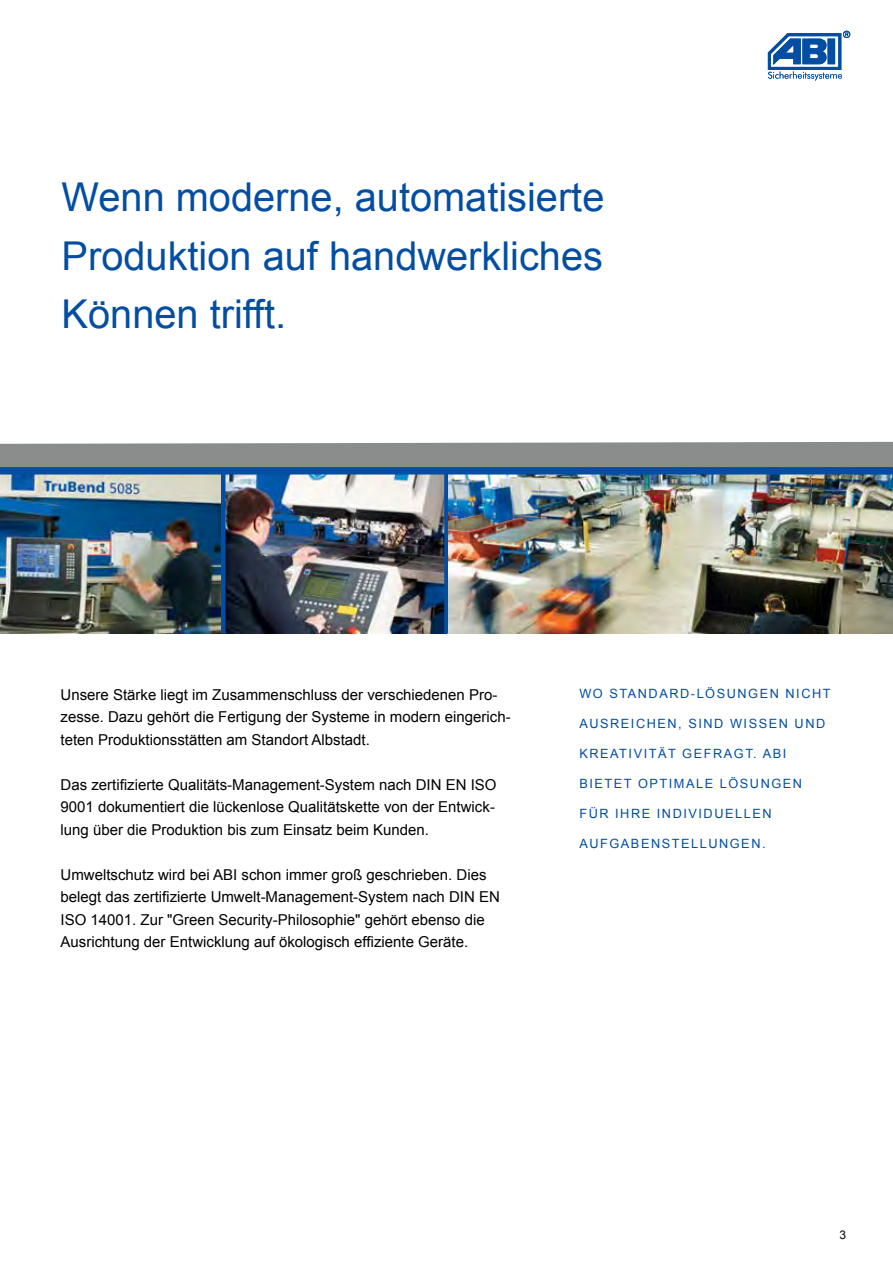
<style>
.page{position:relative;width:893px;height:1263px;background:#fff}
.page>*{position:absolute;margin:0;border:0;box-sizing:border-box;transform-origin:0 0}
.t1{font:39.75px/58.5px "Arial";color:#034ea2;text-align:justify}
.t2{font:15px/22.5px "Arial";color:#000}
.t3{font:12.75px "Arial";letter-spacing:.12em;color:#034ea2}
.t4{font:12px "Arial";color:#000}
</style>
<div class="page">
<img style="left:225px;top:484px;width:219px;height:150px">
<div style="left:843px;top:31px;width:7px;height:7px;border:1px solid #034ea2;border-radius:50%"></div>
<svg style="left:767px;top:32px;width:81px;height:49px"></svg>
<div style="left:444px;top:468px;width:5px;height:166px;background:#034ea2"></div>
<img style="left:449px;top:484px;width:444px;height:150px">
<img style="left:0;top:484px;width:221px;height:150px">
<hr style="left:221px;top:468px;width:4px;height:166px;background:#034ea2">
<img style="left:0;top:441px;width:893px;height:43px">
<div style="left:0;top:467px;width:893px;height:7px;background:#034ea2"></div>
<h1 class="t1" style="left:62px;top:169px;width:544px">Wenn moderne, automatisierte Produktion auf handwerkliches Können trifft.</h1>
<p class="t2" style="left:61px;top:683px;width:452px">Unsere Stärke liegt im Zusammenschluss der verschiedenen Pro&shy;zesse. Dazu gehört die Fertigung der Systeme in modern eingerich&shy;teten Produktionsstätten am Standort Albstadt.</p>
<p class="t2" style="left:61px;top:773px;width:437px;text-align:justify">Das zertifizierte Qualitäts-Management-System nach DIN EN ISO 9001 dokumentiert die lückenlose Qualitätskette von der Entwick&shy;lung über die Produktion bis zum Einsatz beim Kunden.</p>
<p class="t2" style="left:61px;top:863px;width:441px">Umweltschutz wird bei ABI schon immer groß geschrieben. Dies belegt das zertifizierte Umwelt-Management-System nach DIN EN ISO 14001. Zur "Green Security-Philosophie" gehört ebenso die Ausrichtung der Entwicklung auf ökologisch effiziente Geräte.</p>
<p class="t3" style="left:579px;top:685px;width:253px">WO STANDARD-LÖSUNGEN NICHT</p>
<p class="t3" style="left:579px;top:715px;width:247px">AUSREICHEN, SIND WISSEN UND</p>
<p class="t3" style="left:579px;top:745px;width:208px">KREATIVITÄT GEFRAGT. ABI</p>
<p class="t3" style="left:579px;top:775px;width:224px">BIETET OPTIMALE LÖSUNGEN</p>
<p class="t3" style="left:579px;top:805px;width:194px">FÜR IHRE INDIVIDUELLEN</p>
<p class="t3" style="left:579px;top:835px;width:188px">AUFGABENSTELLUNGEN.</p>
<p class="t4" style="left:839px;top:1227px;width:8px">3</p>
</div>
